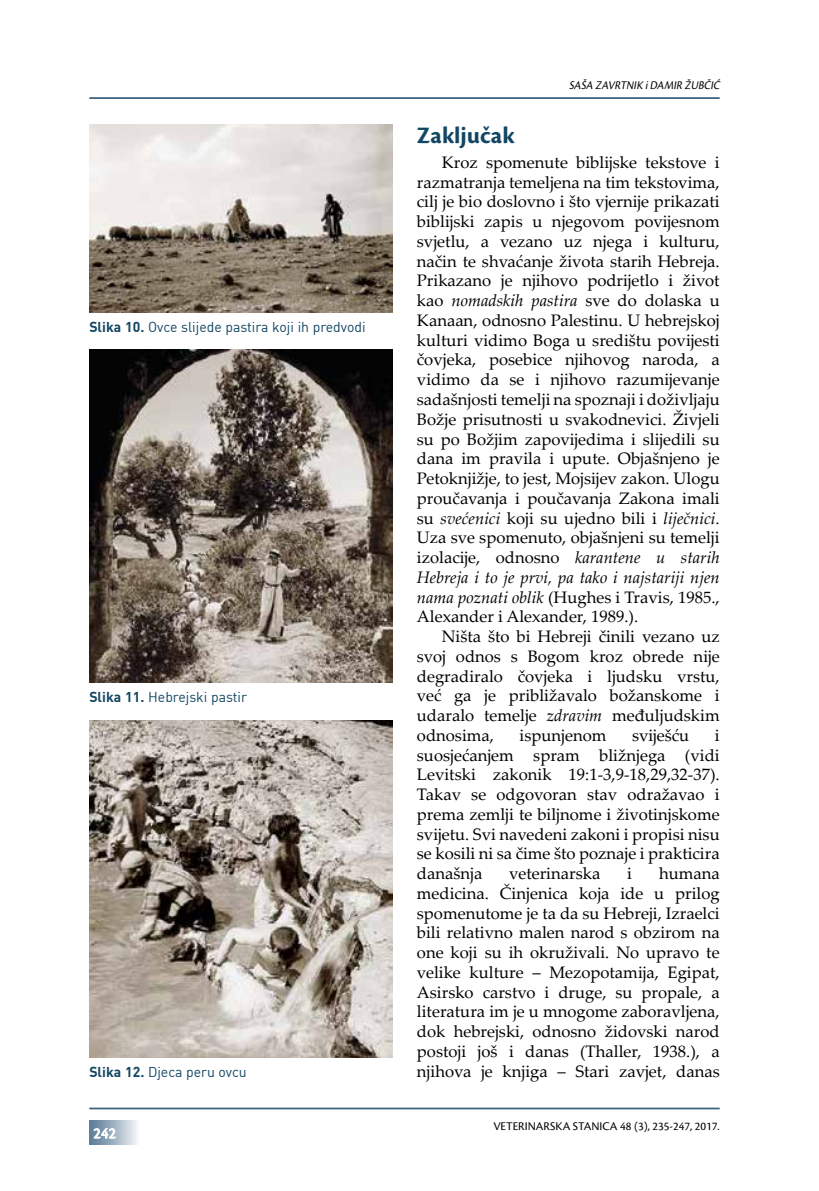
<style>
.page{position:relative;width:819px;height:1191px;background:#fff}
.page>*{position:absolute;margin:0;border:0;box-sizing:border-box;transform-origin:0 0}
.t1{font:700 24.5px "Cronos Pro";letter-spacing:.005em;color:#124662}
.t2{font:16.62px/19.8px "Palatino Linotype";color:#000;text-align:justify}
.t3{font:15.75px "Cronos Pro";color:#fff}
.t4{font:14px "DIN";color:#124662}
.t5{font:12.25px "Cronos Pro";color:#000}
.t6{font:italic 12.25px "Cronos Pro";color:#000;scale:.9 1}
.s1{font-weight:700}
.s2{font-style:italic}
</style>
<div class="page">
<hr style="left:89px;top:1107px;width:630px;height:2px;background:#3a617d">
<hr style="left:89px;top:97px;width:630px;height:2px;background:#3a617d">
<div style="left:89px;top:1120px;width:50px;height:25px;background:linear-gradient(to right,#547592,#f0f3f6)"></div>
<svg style="left:93px;top:1126px;width:23px;height:13px"></svg>
<img style="left:89px;top:124px;width:303px;height:189px">
<img style="left:89px;top:349px;width:303px;height:333px">
<img style="left:89px;top:720px;width:303px;height:337px">
<p class="t4" style="left:89px;top:318px;width:278px"><span class="s1">Slika 10.</span> Ovce slijede pastira koji ih predvodi</p>
<p class="t4" style="left:89px;top:687px;width:159px"><span class="s1">Slika 11.</span> Hebrejski pastir</p>
<p class="t4" style="left:89px;top:1062px;width:159px"><span class="s1">Slika 12.</span> Djeca peru ovcu</p>
<p class="t3" style="left:93px;top:1124px;width:24px">242</p>
<p class="t6" style="left:569px;top:78px;width:172px">SAŠA ZAVRTNIK IDAMIR ŽUBČIĆ</p>
<h1 class="t1" style="left:417px;top:121px;width:99px">Zaključak</h1>
<p class="t2" style="left:417px;top:152px;width:304px;text-indent:25px">Kroz spomenute biblijske tekstove i razmatranja temeljena na tim tekstovima, cilj je bio doslovno i što vjernije prikazati biblijski zapis u njegovom povijesnom svjetlu, a vezano uz njega i kulturu, način te shvaćanje života starih Hebreja.<br>Prikazano je njihovo podrijetlo i život kao <span class="s2">nomadskih pastira</span> sve do dolaska u Kanaan, odnosno Palestinu. U hebrejskoj kulturi vidimo Boga u središtu povijesti čovjeka, posebice njihovog naroda, a vidimo da se i njihovo razumijevanje sadašnjosti temelji na spoznaji i doživljaju Božje prisutnosti u svakodnevici. Živjeli su po Božjim zapovijedima i slijedili su dana im pravila i upute. Objašnjeno je Petoknjižje, to jest, Mojsijev zakon. Ulogu proučavanja i poučavanja Zakona imali su <span class="s2">svećenici</span> koji su ujedno bili i <span class="s2">liječnici</span>.<br>Uza sve spomenuto, objašnjeni su temelji izolacije, odnosno <span class="s2">karantene u starih Hebreja i to je prvi, pa tako i najstariji njen nama poznati oblik</span> (Hughes i Travis, 1985., Alexander i Alexander, 1989.).</p>
<p class="t2" style="left:417px;top:626px;width:304px;text-indent:25px">Ništa što bi Hebreji činili vezano uz svoj odnos s Bogom kroz obrede nije degradiralo čovjeka i ljudsku vrstu, već ga je približavalo božanskome i udaralo temelje <span class="s2">zdravim</span> međuljudskim odnosima,</p>
<p class="t2" style="left:519px;top:724px;width:88px">ispunjenom</p>
<p class="t2" style="left:632px;top:724px;width:59px">sviješću</p>
<p class="t2" style="left:417px;top:724px;width:304px;text-indent:298px">i suosjećanjem spram bližnjega (vidi Levitski zakonik 19:1-3,9-18,29,32-37).<br>Takav se odgovoran stav odražavao i prema zemlji te biljnome i životinjskome svijetu. Svi navedeni zakoni i propisi nisu se kosili ni sa čime što poznaje i prakticira današnja</p>
<p class="t2" style="left:417px;top:863px;width:304px;text-indent:242px">humana medicina. Činjenica koja ide u prilog spomenutome je ta da su Hebreji, Izraelci bili relativno malen narod s obzirom na one koji su ih okruživali. No upravo te velike kulture – Mezopotamija, Egipat, Asirsko carstvo i druge, su propale, a literatura im je u mnogome zaboravljena, dok hebrejski, odnosno židovski narod postoji još i danas (Thaller, 1938.), a njihova je knjiga – Stari zavjet, danas</p>
<p class="t2" style="left:509px;top:863px;width:93px">veterinarska</p>
<p class="t2" style="left:627px;top:863px;width:6px">i</p>
<p class="t5" style="left:493px;top:1119px;width:33px">VETERINAR</p>
<p class="t5" style="left:550px;top:1119px;width:35px">SKA STANI</p>
<p class="t5" style="left:602px;top:1119px;width:119px">CA 48 (3), 235-247, 2017.</p>
</div>
